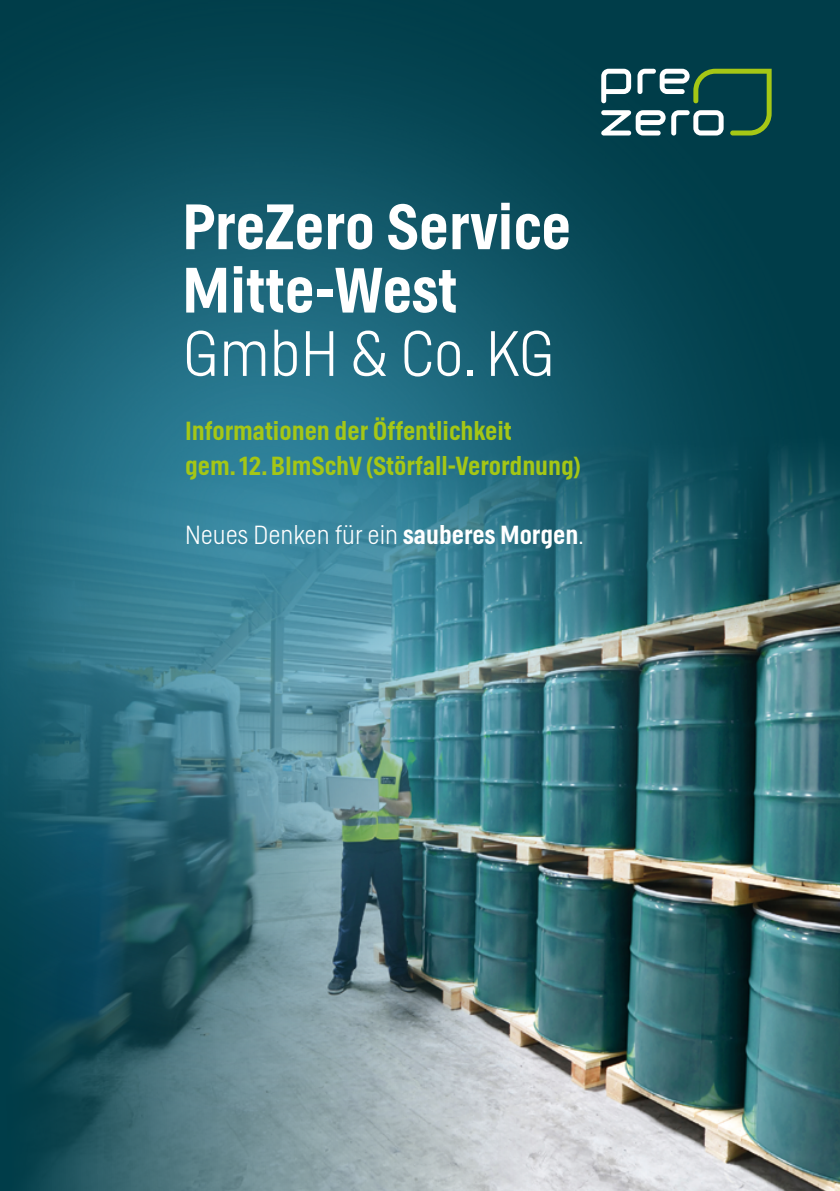
<style>
.page{position:relative;width:840px;height:1191px;background:#fff}
.page>*{position:absolute;margin:0;border:0;box-sizing:border-box;transform-origin:0 0}
.t1{font:500 63.4px/63.4px "Helsinki";color:#fff}
.t2{font:100 63.4px "Helsinki";color:#fff}
.t3{font:500 26px "Helsinki";color:#a5c715}
.t4{font:100 26px "Helsinki";color:#fff}
.s1{font-weight:500}
</style>
<div class="page">
<img style="left:0;top:0;width:839px;height:1191px">
<svg style="left:601px;top:69px;width:170px;height:76px"></svg>
<p class="t1" style="left:182px;top:194px;width:390px">PreZero Service<br>Mitte-West</p>
<p class="t2" style="left:182px;top:317px;width:374px">GmbH &amp; Co. KG</p>
<p class="t3" style="left:185px;top:416px;width:328px">Informationen der Öffentlichkeit</p>
<p class="t3" style="left:185px;top:450px;width:397px">gem. 12. BImSchV (Störfall-Verordnung)</p>
<p class="t4" style="left:185px;top:519px;width:400px">Neues Denken für ein <span class="s1">sauberes Morgen</span>.</p>
</div>
